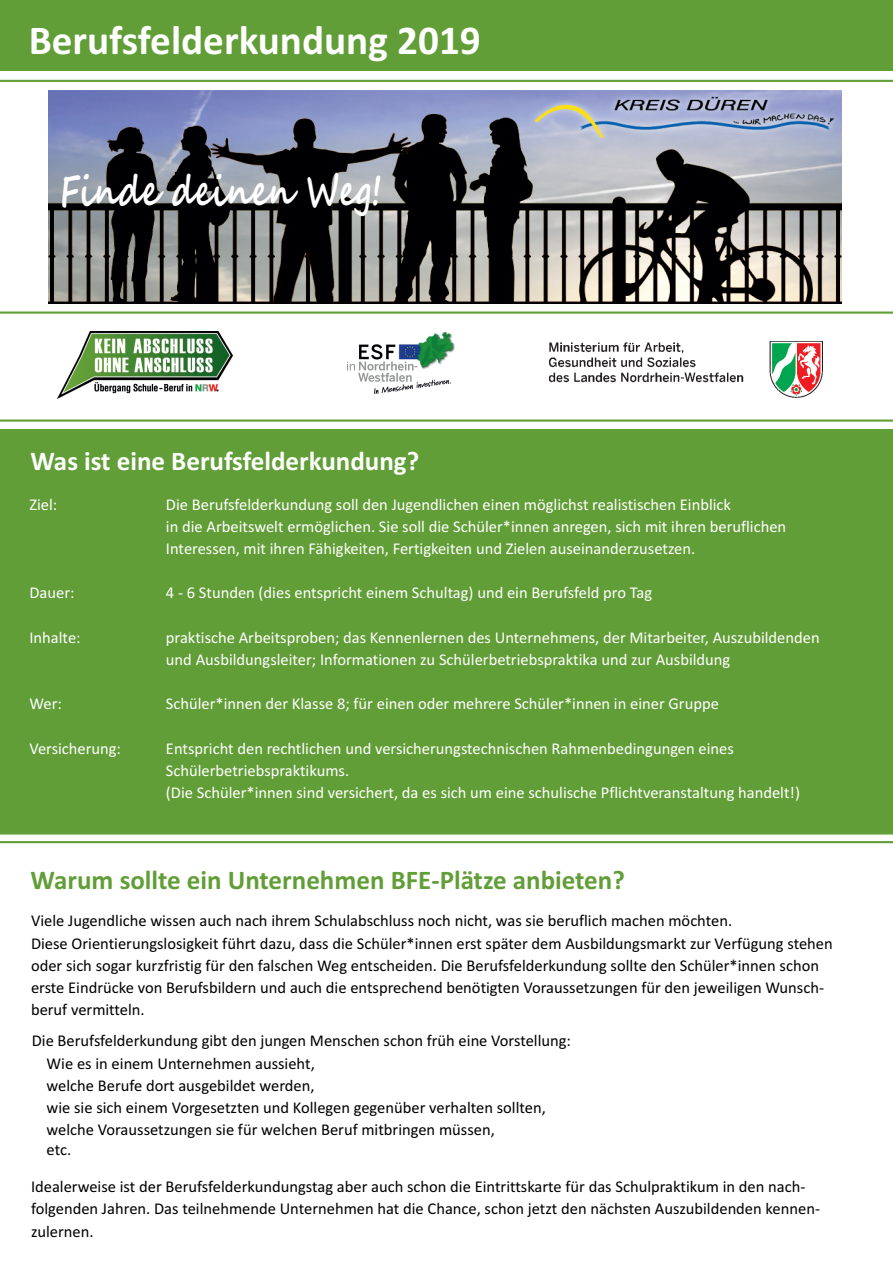
<style>
.page{position:relative;width:893px;height:1263px;background:#fff}
.page>*{position:absolute;margin:0;border:0;box-sizing:border-box;transform-origin:0 0}
.t1{font:700 42px "Segoe Script";color:#fff;scale:.77 1}
.t2{font:700 41.25px "Calibri";color:#fff}
.t3{font:700 27px "Calibri";color:#629e37}
.t4{font:700 27px "Calibri";color:#fff}
.t5{font:16.5px/22.2px "Calibri";color:#000002}
.t6{font:16.5px/22.2px "Calibri";color:#fff}
</style>
<div class="page">
<div style="left:0;top:0;width:893px;height:71px;background:#629e37"></div>
<div style="left:0;top:429px;width:893px;height:406px;background:#629e37"></div>
<img style="left:48px;top:90px;width:793px;height:213px">
<img style="left:58px;top:331px;width:174px;height:67px">
<img style="left:348px;top:332px;width:107px;height:61px">
<hr style="left:0;top:841px;width:893px;height:2px;background:#629e37">
<div style="left:31px;top:1059px;width:8px;height:7px;background:#fff;border:1px solid #fff;border-radius:50%"></div>
<div style="left:31px;top:1082px;width:8px;height:7px;background:#fff;border:1px solid #fff;border-radius:50%"></div>
<div style="left:31px;top:1104px;width:8px;height:7px;background:#fff;border:1px solid #fff;border-radius:50%"></div>
<div style="left:31px;top:1125px;width:8px;height:8px;background:#fff;border:1px solid #fff;border-radius:50%"></div>
<div style="left:31px;top:1146px;width:8px;height:8px;background:#fff;border:1px solid #fff;border-radius:50%"></div>
<hr style="left:0;top:419px;width:893px;height:3px;background:#629e37">
<hr style="left:0;top:311px;width:893px;height:3px;background:#629e37">
<img style="left:549px;top:341px;width:274px;height:56px">
<hr style="left:0;top:80px;width:893px;height:2px;background:#629e37">
<h2 class="t2" style="left:29px;top:23px;width:454px">Berufsfelderkundung 2019</h2>
<h1 class="t1" style="left:60px;top:174px;width:420px">Finde deinen Weg!</h1>
<h3 class="t4" style="left:30px;top:450px;width:390px">Was ist eine Berufsfelderkundung?</h3>
<p class="t6" style="left:29px;top:495px;width:29px">Ziel:</p>
<p class="t6" style="left:166px;top:495px;width:622px">Die Berufsfelderkundung soll den Jugendlichen einen möglichst realistischen Einblick<br>in die Arbeitswelt ermöglichen. Sie soll die Schüler*innen anregen, sich mit ihren beruflichen<br>Interessen, mit ihren Fähigkeiten, Fertigkeiten und Zielen auseinanderzusetzen.</p>
<p class="t6" style="left:166px;top:583px;width:488px">4 - 6 Stunden (dies entspricht einem Schultag) und ein Berufsfeld pro Tag</p>
<p class="t6" style="left:166px;top:627px;width:655px">praktische Arbeitsproben; das Kennenlernen des Unternehmens, der Mitarbeiter, Auszubildenden und Ausbildungsleiter; Informationen zu Schülerbetriebspraktika und zur Ausbildung</p>
<p class="t6" style="left:166px;top:694px;width:554px">Schüler*innen der Klasse 8; für einen oder mehrere Schüler*innen in einer Gruppe</p>
<p class="t6" style="left:166px;top:738px;width:636px">Entspricht den rechtlichen und versicherungstechnischen Rahmenbedingungen eines<br>Schülerbetriebspraktikums.<br>(Die Schüler*innen sind versichert, da es sich um eine schulische Pflichtveranstaltung handelt!)</p>
<p class="t6" style="left:29px;top:583px;width:47px">Dauer:</p>
<p class="t6" style="left:29px;top:627px;width:53px">Inhalte:</p>
<p class="t6" style="left:29px;top:694px;width:34px">Wer:</p>
<p class="t6" style="left:29px;top:738px;width:93px">Versicherung:</p>
<h3 class="t3" style="left:31px;top:868px;width:596px">Warum sollte ein Unternehmen BFE-Plätze anbieten?</h3>
<p class="t5" style="left:31px;top:911px;width:803px">Viele Jugendliche wissen auch nach ihrem Schulabschluss noch nicht, was sie beruflich machen möchten.<br>Diese Orientierungslosigkeit führt dazu, dass die Schüler*innen erst später dem Ausbildungsmarkt zur Verfügung stehen oder sich sogar kurzfristig für den falschen Weg entscheiden. Die Berufsfelderkundung sollte den Schüler*innen schon erste Eindrücke von Berufsbildern und auch die entsprechend benötigten Voraussetzungen für den jeweiligen Wunsch&shy;beruf vermitteln.</p>
<p class="t5" style="left:47px;top:1031px;width:526px;text-indent:-15px">Die Berufsfelderkundung gibt den jungen Menschen schon früh eine Vorstellung:<br>Wie es in einem Unternehmen aussieht,<br>welche Berufe dort ausgebildet werden,<br>wie sie sich einem Vorgesetzten und Kollegen gegenüber verhalten sollten, welche Voraussetzungen sie für welchen Beruf mitbringen müssen,</p>
<p class="t5" style="left:47px;top:1140px;width:26px">etc.</p>
<p class="t5" style="left:31px;top:1177px;width:790px">Idealerweise ist der Berufsfelderkundungstag aber auch schon die Eintrittskarte für das Schulpraktikum in den nach&shy;folgenden Jahren. Das teilnehmende Unternehmen hat die Chance, schon jetzt den nächsten Auszubildenden kennen&shy;zulernen.</p>
</div>
